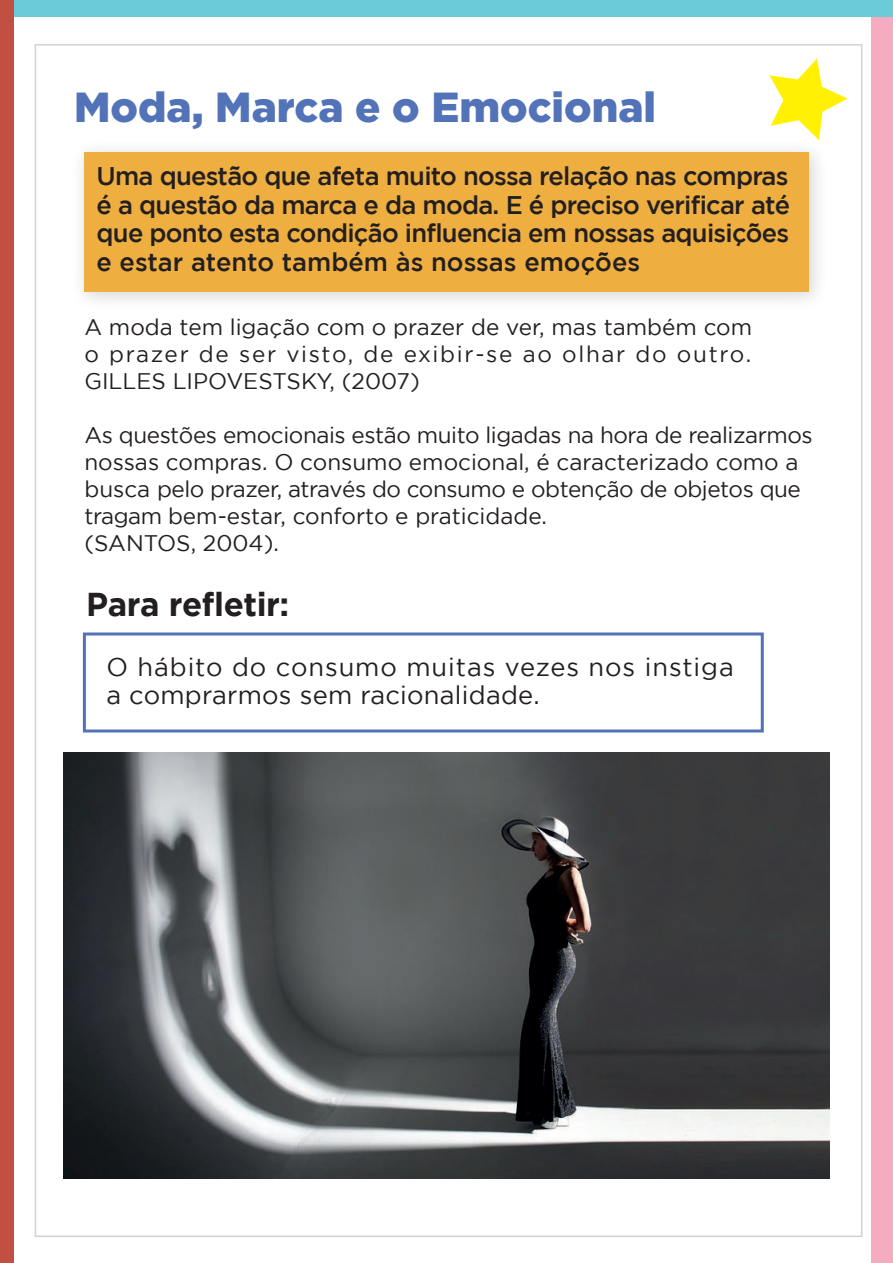
<style>
.page{position:relative;width:893px;height:1263px;background:#fff}
.page>*{position:absolute;margin:0;border:0;box-sizing:border-box;transform-origin:0 0}
.t1{font:900 42px "Gotham";color:#5273b8}
.t2{font:700 33px "Gotham";letter-spacing:-.015em;color:#231f20}
.t3{font:500 25.5px/28.5px "Gotham";color:#231f20;text-align:justify}
.t4{font:25.5px/28.5px "Gotham";letter-spacing:.02em;color:#231f20}
.t5{font:22.5px/27px "Gotham";letter-spacing:-.015em;color:#231f20;text-align:justify}
</style>
<div class="page">
<div style="left:872px;top:0;width:21px;height:1263px;background:#f6acc0"></div>
<div style="left:0;top:0;width:893px;height:17px;background:#6bcbd6"></div>
<div style="left:0;top:0;width:14px;height:1263px;background:#c15043"></div>
<img style="left:81px;top:150px;width:737px;height:151px">
<div style="left:84px;top:152px;width:725px;height:139px;background:#eeae40"></div>
<svg style="left:769px;top:59px;width:79px;height:81px"></svg>
<div style="left:83px;top:632px;width:681px;height:100px;border:3px solid #5273b8"></div>
<img style="left:64px;top:753px;width:765px;height:425px">
<h1 class="t1" style="left:74px;top:83px;width:583px">Moda, Marca e o Emocional</h1>
<p class="t3" style="left:97px;top:162px;width:695px">Uma questão que afeta muito nossa relação nas compras é a questão da marca e da moda. E é preciso verificar até que ponto esta condição influencia em nossas aquisições e estar atento também às nossas emoções</p>
<p class="t5" style="left:84px;top:313px;width:669px">A moda tem ligação com o prazer de ver, mas também com o prazer de ser visto, de exibir-se ao olhar do outro.<br>GILLES LIPOVESTSKY, (2007)</p>
<p class="t5" style="left:84px;top:421px;width:730px;text-align:left">As questões emocionais estão muito ligadas na hora de realizarmos nossas compras. O consumo emocional, é caracterizado como a busca pelo prazer, através do consumo e obtenção de objetos que tragam bem-estar, conforto e praticidade.<br>(SANTOS, 2004).</p>
<h2 class="t2" style="left:86px;top:585px;width:205px">Para refletir:</h2>
<p class="t4" style="left:106px;top:652px;width:629px">O hábito do consumo muitas vezes nos instiga a comprarmos sem racionalidade.</p>
</div>
